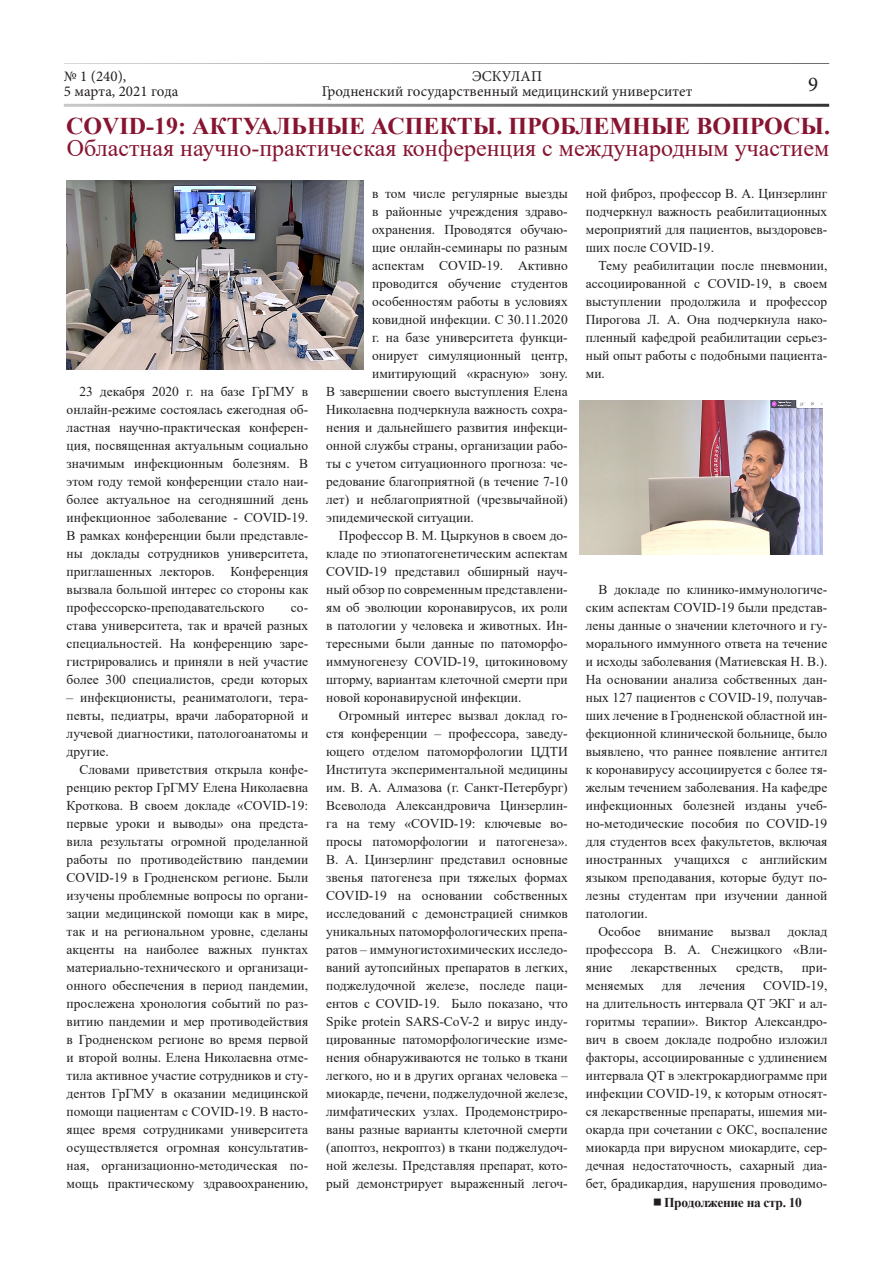
<style>
.page{position:relative;width:893px;height:1263px;background:#fff}
.page>*{position:absolute;margin:0;border:0;box-sizing:border-box;transform-origin:0 0}
.Обычный{font:24px "Times New Roman";color:#871431}
.Обычный-2{font:700 24px "Times New Roman";color:#871431}
.t1{font:21px "Minion Pro";color:#231f20}
.t2{font:15px/15px "Minion Pro";color:#231f20}
.Обычный-3{font:13.5px/18px "Times New Roman";color:#231f20;text-align:justify}
.t3{font:700 13.5px "Times New Roman";letter-spacing:-.025em;color:#231f20}
</style>
<div class="page">
<hr style="left:64px;top:104px;width:765px;height:3px;background:#000">
<hr style="left:64px;top:64px;width:765px;height:1px;background:#000">
<img style="left:67px;top:180px;width:297px;height:189px">
<img style="left:580px;top:400px;width:243px;height:155px">
<p class="t2" style="left:64px;top:69px;width:116px">№ 1 (240),<br>5 марта, 2021 года</p>
<p class="t2" style="left:322px;top:69px;width:372px;text-align:center">ЭСКУЛАП<br>Гродненский государственный медицинский университет</p>
<h2 class="t1" style="left:808px;top:70px;width:12px">9</h2>
<p class="Обычный-2" style="left:66px;top:108px;width:765px">СOVID-19: АКТУАЛЬНЫЕ АСПЕКТЫ. ПРОБЛЕМНЫЕ ВОПРОСЫ.</p>
<p class="Обычный" style="left:67px;top:131px;width:764px">Областная научно-практическая конференция с международным участием</p>
<p class="Обычный-3" style="left:67px;top:382px;width:243px;text-indent:13px">23 декабря 2020 г. на базе ГрГМУ в онлайн-режиме состоялась ежегодная об&shy;ластная научно-практическая конферен&shy;ция, посвященная актуальным социально значимым инфекционным болезням. В этом году темой конференции стало наи&shy;более актуальное на сегодняшний день инфекционное заболевание - COVID-19.<br>В рамках конференции были представле&shy;ны доклады сотрудников университета, приглашенных лекторов. Конференция вызвала большой интерес со стороны как профессорско-преподавательского</p>
<p class="Обычный-3" style="left:67px;top:598px;width:243px;text-indent:224px">со&shy;става университета, так и врачей разных специальностей. На конференцию заре&shy;гистрировались и приняли в ней участие более 300 специалистов, среди которых</p>
<p class="Обычный-3" style="left:67px;top:688px;width:243px">– инфекционисты, реаниматологи, тера&shy;певты, педиатры, врачи лабораторной и лучевой диагностики, патологоанатомы и другие.</p>
<p class="Обычный-3" style="left:67px;top:760px;width:243px;text-indent:13px">Словами приветствия открыла конфе&shy;ренцию ректор ГрГМУ Елена Николаевна Кроткова. В своем докладе «COVID-19: первые уроки и выводы» она предста&shy;вила результаты огромной проделанной работы по противодействию пандемии COVID-19 в Гродненском регионе. Были изучены проблемные вопросы по органи&shy;зации медицинской помощи как в мире, так и на региональном уровне, сделаны акценты на наиболее важных пунктах материально-технического и организаци&shy;онного обеспечения в период пандемии, прослежена хронология событий по раз&shy;витию пандемии и мер противодействия в Гродненском регионе во время первой и второй волны. Елена Николаевна отме&shy;тила активное участие сотрудников и сту&shy;дентов ГрГМУ в оказании медицинской помощи пациентам с COVID-19. В насто&shy;ящее время сотрудниками университета осуществляется огромная консультатив&shy;ная, организационно-методическая по&shy;мощь практическому здравоохранению,</p>
<p class="Обычный-3" style="left:372px;top:184px;width:197px">в том числе регулярные выезды</p>
<p class="Обычный-3" style="left:372px;top:202px;width:197px">в районные учреждения здраво-</p>
<p class="Обычный-3" style="left:372px;top:220px;width:197px">охранения. Проводятся обучаю-</p>
<p class="Обычный-3" style="left:372px;top:238px;width:197px">щие онлайн-семинары по разным</p>
<p class="Обычный-3" style="left:372px;top:256px;width:197px">аспектам COVID-19. Активно</p>
<p class="Обычный-3" style="left:372px;top:274px;width:197px">проводится обучение студентов</p>
<p class="Обычный-3" style="left:372px;top:292px;width:197px">особенностям работы в условиях</p>
<p class="Обычный-3" style="left:372px;top:310px;width:197px">ковидной инфекции. С 30.11.2020</p>
<p class="Обычный-3" style="left:372px;top:328px;width:197px">г. на базе университета функци-</p>
<p class="Обычный-3" style="left:372px;top:346px;width:197px">онирует симуляционный центр,</p>
<p class="Обычный-3" style="left:372px;top:364px;width:197px">имитирующий «красную» зону.</p>
<p class="Обычный-3" style="left:326px;top:382px;width:243px">В завершении своего выступления Елена</p>
<p class="Обычный-3" style="left:326px;top:400px;width:243px">Николаевна подчеркнула важность сохра-</p>
<p class="Обычный-3" style="left:326px;top:418px;width:243px">нения и дальнейшего развития инфекци-</p>
<p class="Обычный-3" style="left:326px;top:436px;width:243px">онной службы страны, организации рабо-</p>
<p class="Обычный-3" style="left:326px;top:454px;width:243px">ты с учетом ситуационного прогноза: че-</p>
<p class="Обычный-3" style="left:326px;top:472px;width:243px">редование благоприятной (в течение 7-10</p>
<p class="Обычный-3" style="left:326px;top:490px;width:243px">лет) и неблагоприятной (чрезвычайной)</p>
<p class="Обычный-3" style="left:326px;top:508px;width:149px">эпидемической ситуации.</p>
<p class="Обычный-3" style="left:326px;top:526px;width:243px;text-indent:13px">Профессор В. М. Цыркунов в своем до&shy;кладе по этиопатогенетическим аспектам COVID-19 представил обширный науч&shy;ный обзор по современным представлени&shy;ям об эволюции коронавирусов, их роли в патологии у человека и животных. Ин&shy;тересными были данные по патоморфо&shy;иммуногенезу COVID-19, цитокиновому шторму, вариантам клеточной смерти при новой коронавирусной инфекции.</p>
<p class="Обычный-3" style="left:326px;top:706px;width:243px;text-indent:13px">Огромный интерес вызвал доклад го&shy;стя конференции – профессора, заведу&shy;ющего отделом патоморфологии ЦДТИ Института экспериментальной медицины им. В. А. Алмазова (г. Санкт-Петербург)<br>Всеволода Александровича Цинзерлин&shy;га на тему «COVID-19: ключевые во&shy;просы патоморфологии и патогенеза».<br>В. А. Цинзерлинг представил основные звенья патогенеза при тяжелых формах COVID-19 на основании собственных исследований с демонстрацией снимков уникальных патоморфологических препа&shy;ратов – иммуногистохимических исследо&shy;ваний аутопсийных препаратов в легких, поджелудочной железе, последе паци&shy;ентов с COVID-19. Было показано, что Spike protein SARS-CoV-2 и вирус инду&shy;цированные патоморфологические изме&shy;нения обнаруживаются не только в ткани легкого, но и в других органах человека – миокарде, печени, поджелудочной железе, лимфатических узлах. Продемонстриро&shy;ваны разные варианты клеточной смерти (апоптоз, некроптоз) в ткани поджелудоч&shy;ной железы. Представляя препарат, кото&shy;рый демонстрирует выраженный легоч-</p>
<p class="Обычный-3" style="left:586px;top:184px;width:243px">ной фиброз, профессор В. А. Цинзерлинг подчеркнул важность реабилитационных мероприятий для пациентов, выздоровев&shy;ших после COVID-19.</p>
<p class="Обычный-3" style="left:586px;top:256px;width:243px;text-indent:13px">Тему реабилитации после пневмонии, ассоциированной с COVID-19, в своем выступлении продолжила и профессор Пирогова Л. А. Она подчеркнула нако&shy;пленный кафедрой реабилитации серьез&shy;ный опыт работы с подобными пациента&shy;ми.</p>
<p class="Обычный-3" style="left:586px;top:580px;width:243px;text-indent:13px">В докладе по клинико-иммунологиче&shy;ским аспектам COVID-19 были представ&shy;лены данные о значении клеточного и гу&shy;морального иммунного ответа на течение и исходы заболевания (Матиевская Н. В.).<br>На основании анализа собственных дан&shy;ных 127 пациентов с COVID-19, получав&shy;ших лечение в Гродненской областной ин&shy;фекционной клинической больнице, было выявлено, что раннее появление антител к коронавирусу ассоциируется с более тя&shy;желым течением заболевания. На кафедре инфекционных болезней изданы учеб&shy;но-методические пособия по COVID-19 для студентов всех факультетов, включая иностранных учащихся с английским языком преподавания, которые будут по&shy;лезны студентам при изучении данной патологии.</p>
<p class="Обычный-3" style="left:599px;top:922px;width:44px">Особое</p>
<p class="Обычный-3" style="left:658px;top:922px;width:57px">внимание</p>
<p class="Обычный-3" style="left:731px;top:922px;width:41px">вызвал</p>
<p class="Обычный-3" style="left:586px;top:922px;width:243px;text-indent:202px">доклад профессора В. А. Снежицкого «Вли&shy;яние</p>
<p class="Обычный-3" style="left:631px;top:958px;width:88px">лекарственных</p>
<p class="Обычный-3" style="left:736px;top:958px;width:49px">средств,</p>
<p class="Обычный-3" style="left:802px;top:958px;width:27px">при-</p>
<p class="Обычный-3" style="left:586px;top:976px;width:60px">меняемых</p>
<p class="Обычный-3" style="left:662px;top:976px;width:21px">для</p>
<p class="Обычный-3" style="left:700px;top:976px;width:47px">лечения</p>
<p class="Обычный-3" style="left:586px;top:976px;width:243px;text-indent:177px">COVID-19, на длительность интервала QT ЭКГ и ал&shy;горитмы терапии». Виктор Александро&shy;вич в своем докладе подробно изложил факторы, ассоциированные с удлинением интервала QT в электрокардиограмме при инфекции COVID-19, к которым относят&shy;ся лекарственные препараты, ишемия ми&shy;окарда при сочетании с ОКС, воспаление миокарда при вирусном миокардите, сер&shy;дечная недостаточность, сахарный диа&shy;бет, брадикардия, нарушения проводимо-</p>
<p class="t3" style="left:664px;top:1193px;width:139px">Продолжение на стр. 10</p>
</div>
